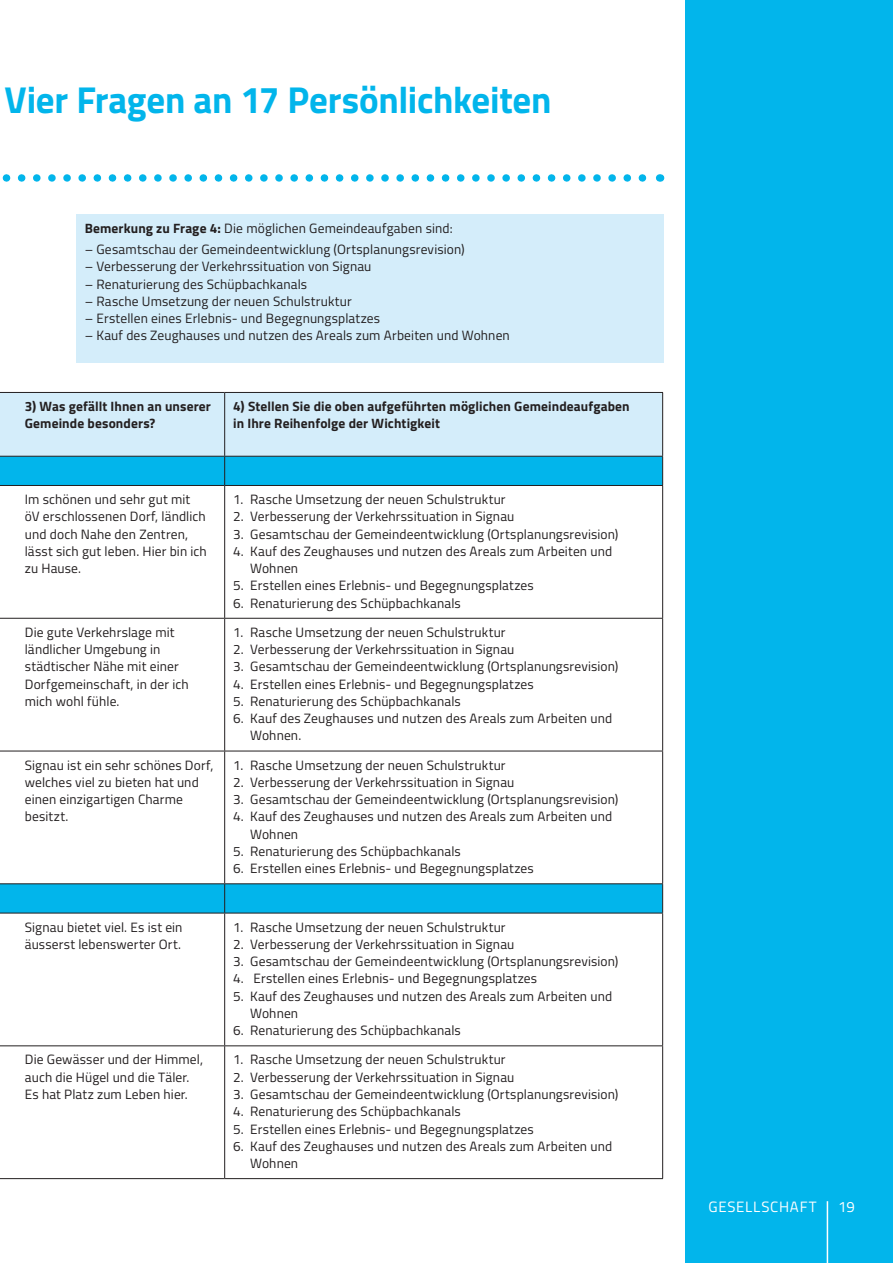
<style>
.page{position:relative;width:893px;height:1263px;background:#fff}
.page>*{position:absolute;margin:0;border:0;box-sizing:border-box;transform-origin:0 0}
.t1{font:700 37.5px "Titillium";letter-spacing:-.005em;color:#02b5eb}
.t2{font:15px "Titillium";letter-spacing:.05em;color:#fff}
.t3{font:13.5px/17.2px "Titillium";letter-spacing:.01em;color:#231f20}
.t4{font:700 13.5px/17.2px "Titillium";letter-spacing:.01em;color:#231f20}
.s1{font-weight:700}
</style>
<div class="page">
<div style="left:686px;top:0;width:207px;height:1263px;background:#02b5eb"></div>
<svg style="left:2px;top:174px;width:645px;height:8px"></svg>
<svg style="left:1px;top:486px;width:661px;height:427px"></svg>
<svg style="left:0;top:392px;width:663px;height:93px;background:#90d7f0"></svg>
<hr style="left:0;top:485px;width:225px;height:1px;background:#231f20">
<hr style="left:0;top:486px;width:1px;height:132px;background:#231f20">
<hr style="left:225px;top:485px;width:438px;height:1px;background:#231f20">
<hr style="left:224px;top:486px;width:1px;height:132px;background:#231f20">
<hr style="left:662px;top:486px;width:1px;height:132px;background:#231f20">
<hr style="left:0;top:618px;width:225px;height:1px;background:#231f20">
<hr style="left:0;top:619px;width:1px;height:132px;background:#231f20">
<hr style="left:225px;top:618px;width:438px;height:1px;background:#231f20">
<hr style="left:224px;top:619px;width:1px;height:132px;background:#231f20">
<hr style="left:662px;top:619px;width:1px;height:132px;background:#231f20">
<hr style="left:0;top:751px;width:225px;height:1px;background:#231f20">
<hr style="left:0;top:751px;width:1px;height:132px;background:#231f20">
<hr style="left:225px;top:751px;width:438px;height:1px;background:#231f20">
<hr style="left:224px;top:751px;width:1px;height:132px;background:#231f20">
<hr style="left:662px;top:751px;width:1px;height:132px;background:#231f20">
<hr style="left:0;top:883px;width:225px;height:1px;background:#231f20">
<hr style="left:225px;top:883px;width:438px;height:1px;background:#231f20">
<svg style="left:224px;top:884px;width:1px;height:29px"></svg>
<svg style="left:662px;top:884px;width:1px;height:29px"></svg>
<svg style="left:0;top:883px;width:1px;height:30px"></svg>
<hr style="left:0;top:913px;width:225px;height:1px;background:#231f20">
<hr style="left:0;top:913px;width:1px;height:132px;background:#231f20">
<hr style="left:225px;top:913px;width:438px;height:1px;background:#231f20">
<hr style="left:224px;top:913px;width:1px;height:132px;background:#231f20">
<hr style="left:662px;top:913px;width:1px;height:132px;background:#231f20">
<hr style="left:0;top:1045px;width:225px;height:1px;background:#231f20">
<hr style="left:0;top:1046px;width:1px;height:132px;background:#231f20">
<hr style="left:225px;top:1045px;width:438px;height:1px;background:#231f20">
<hr style="left:224px;top:1046px;width:1px;height:132px;background:#231f20">
<hr style="left:662px;top:1046px;width:1px;height:132px;background:#231f20">
<hr style="left:0;top:1178px;width:225px;height:1px;background:#231f20">
<hr style="left:225px;top:1178px;width:438px;height:1px;background:#231f20">
<div style="left:76px;top:214px;width:587px;height:148px;background:#d4edfa"></div>
<hr style="left:827px;top:1201px;width:1px;height:62px;background:#fff">
<h1 class="t1" style="left:5px;top:71px;width:549px">Vier Fragen an 17 Persönlichkeiten</h1>
<p class="t3" style="left:85px;top:219px;width:369px"><span class="s1">Bemerkung zu Frage 4:</span> Die möglichen Gemeindeaufgaben sind:</p>
<p class="t3" style="left:85px;top:240px;width:382px">– Gesamtschau der Gemeindeentwicklung (Ortsplanungsrevision)</p>
<p class="t3" style="left:85px;top:257px;width:288px">– Verbesserung der Verkehrssituation von Signau</p>
<p class="t3" style="left:85px;top:275px;width:224px">– Renaturierung des Schüpbachkanals</p>
<p class="t3" style="left:85px;top:292px;width:269px">– Rasche Umsetzung der neuen Schulstruktur</p>
<p class="t3" style="left:85px;top:309px;width:297px">– Erstellen eines Erlebnis- und Begegnungsplatzes</p>
<p class="t3" style="left:85px;top:326px;width:427px">– Kauf des Zeughauses und nutzen des Areals zum Arbeiten und Wohnen</p>
<p class="t4" style="left:25px;top:397px;width:188px">3) Was gefällt Ihnen an unserer<br>Gemeinde besonders?</p>
<p class="t4" style="left:233px;top:397px;width:398px">4) Stellen Sie die oben aufgeführten möglichen Gemeindeaufgaben in Ihre Reihenfolge der Wichtigkeit</p>
<p class="t3" style="left:25px;top:490px;width:184px">Im schönen und sehr gut mit öV erschlossenen Dorf, ländlich und doch Nahe den Zentren, lässt sich gut leben. Hier bin ich zu Hause.</p>
<p class="t3" style="left:233px;top:490px;width:274px">1. Rasche Umsetzung der neuen Schulstruktur</p>
<p class="t3" style="left:233px;top:507px;width:283px">2. Verbesserung der Verkehrssituation in Signau</p>
<p class="t3" style="left:233px;top:525px;width:387px">3. Gesamtschau der Gemeindeentwicklung (Ortsplanungsrevision)</p>
<p class="t3" style="left:250px;top:542px;width:364px;text-indent:-17px">4. Kauf des Zeughauses und nutzen des Areals zum Arbeiten und<br>Wohnen</p>
<p class="t3" style="left:233px;top:576px;width:302px">5. Erstellen eines Erlebnis- und Begegnungsplatzes</p>
<p class="t3" style="left:233px;top:594px;width:229px">6. Renaturierung des Schüpbachkanals</p>
<p class="t3" style="left:25px;top:623px;width:165px">Die gute Verkehrslage mit ländlicher Umgebung in städtischer Nähe mit einer<br>Dorfgemeinschaft, in der ich mich wohl fühle.</p>
<p class="t3" style="left:233px;top:623px;width:274px">1. Rasche Umsetzung der neuen Schulstruktur</p>
<p class="t3" style="left:233px;top:640px;width:283px">2. Verbesserung der Verkehrssituation in Signau</p>
<p class="t3" style="left:233px;top:657px;width:387px">3. Gesamtschau der Gemeindeentwicklung (Ortsplanungsrevision)</p>
<p class="t3" style="left:233px;top:675px;width:302px">4. Erstellen eines Erlebnis- und Begegnungsplatzes</p>
<p class="t3" style="left:233px;top:692px;width:229px">5. Renaturierung des Schüpbachkanals</p>
<p class="t3" style="left:250px;top:709px;width:364px;text-indent:-17px">6. Kauf des Zeughauses und nutzen des Areals zum Arbeiten und<br>Wohnen.</p>
<p class="t3" style="left:25px;top:756px;width:190px">Signau ist ein sehr schönes Dorf, welches viel zu bieten hat und einen einzigartigen Charme besitzt.</p>
<p class="t3" style="left:233px;top:756px;width:274px">1. Rasche Umsetzung der neuen Schulstruktur</p>
<p class="t3" style="left:233px;top:773px;width:283px">2. Verbesserung der Verkehrssituation in Signau</p>
<p class="t3" style="left:233px;top:790px;width:387px">3. Gesamtschau der Gemeindeentwicklung (Ortsplanungsrevision)</p>
<p class="t3" style="left:250px;top:807px;width:364px;text-indent:-17px">4. Kauf des Zeughauses und nutzen des Areals zum Arbeiten und<br>Wohnen</p>
<p class="t3" style="left:233px;top:842px;width:229px">5. Renaturierung des Schüpbachkanals</p>
<p class="t3" style="left:233px;top:859px;width:302px">6. Erstellen eines Erlebnis- und Begegnungsplatzes</p>
<p class="t3" style="left:25px;top:918px;width:159px">Signau bietet viel. Es ist ein äusserst lebenswerter Ort.</p>
<p class="t3" style="left:233px;top:918px;width:274px">1. Rasche Umsetzung der neuen Schulstruktur</p>
<p class="t3" style="left:233px;top:935px;width:283px">2. Verbesserung der Verkehrssituation in Signau</p>
<p class="t3" style="left:233px;top:952px;width:387px">3. Gesamtschau der Gemeindeentwicklung (Ortsplanungsrevision)</p>
<p class="t3" style="left:233px;top:969px;width:305px">4. Erstellen eines Erlebnis- und Begegnungsplatzes</p>
<p class="t3" style="left:250px;top:987px;width:364px;text-indent:-17px">5. Kauf des Zeughauses und nutzen des Areals zum Arbeiten und<br>Wohnen</p>
<p class="t3" style="left:233px;top:1021px;width:229px">6. Renaturierung des Schüpbachkanals</p>
<p class="t3" style="left:25px;top:1050px;width:180px">Die Gewässer und der Himmel, auch die Hügel und die Täler.<br>Es hat Platz zum Leben hier.</p>
<p class="t3" style="left:233px;top:1050px;width:274px">1. Rasche Umsetzung der neuen Schulstruktur</p>
<p class="t3" style="left:233px;top:1068px;width:283px">2. Verbesserung der Verkehrssituation in Signau</p>
<p class="t3" style="left:233px;top:1085px;width:387px">3. Gesamtschau der Gemeindeentwicklung (Ortsplanungsrevision)</p>
<p class="t3" style="left:233px;top:1102px;width:229px">4. Renaturierung des Schüpbachkanals</p>
<p class="t3" style="left:233px;top:1119px;width:302px">5. Erstellen eines Erlebnis- und Begegnungsplatzes</p>
<p class="t3" style="left:250px;top:1137px;width:364px;text-indent:-17px">6. Kauf des Zeughauses und nutzen des Areals zum Arbeiten und<br>Wohnen</p>
<p class="t2" style="left:708px;top:1195px;width:110px">GESELLSCHAFT</p>
<p class="t2" style="left:838px;top:1195px;width:18px">19</p>
</div>
